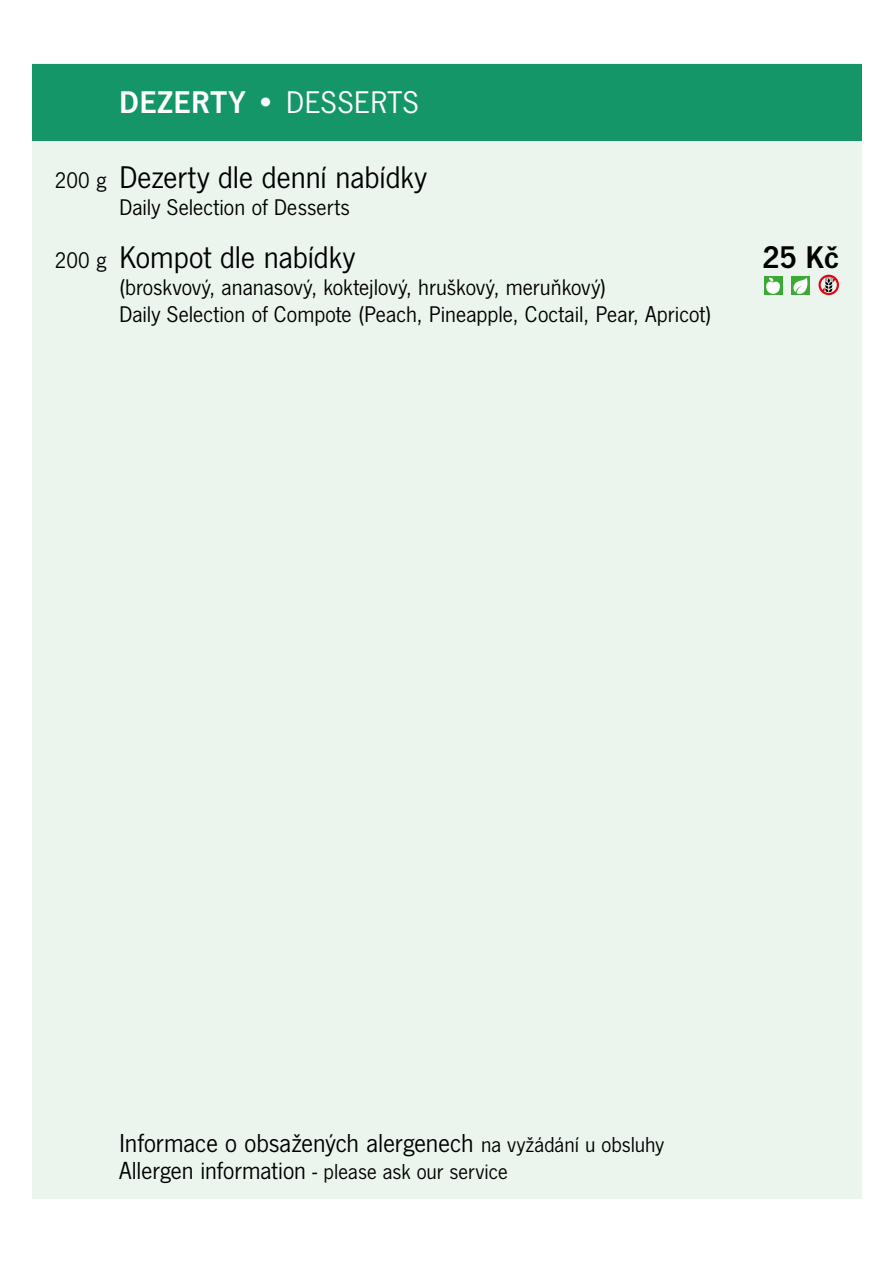
<style>
.page{position:relative;width:893px;height:1263px;background:#fff}
.page>*{position:absolute;margin:0;border:0;box-sizing:border-box;transform-origin:0 0}
.t1{font:32.55px "News Got";letter-spacing:-.005em;color:#000}
.t2{font:32.55px "News Got Dem";letter-spacing:.02em;color:#fff}
.t3{font:32.55px "News Got Dem";color:#000}
.t4{font:27px "News Got";color:#000}
.t5{font:25.5px "News Got";color:#000}
.t6{font:23.55px/26.8px "News Got";color:#000}
.s1{font-family:"News Got"}
.s2{font-size:22.5px}
.s3{font-size:23.55px}
</style>
<div class="page">
<div style="left:32px;top:64px;width:829px;height:1135px;background:#ebf5ee"></div>
<div style="left:32px;top:64px;width:829px;height:76px;background:#149669"></div>
<div style="left:764px;top:276px;width:18px;height:19px;background:#3aaa35"></div>
<svg style="left:766px;top:278px;width:14px;height:16px"></svg>
<div style="left:791px;top:276px;width:19px;height:19px;background:#3aaa35"></div>
<svg style="left:793px;top:278px;width:14px;height:16px"></svg>
<svg style="left:818px;top:275px;width:21px;height:20px"></svg>
<h1 class="t2" style="left:119px;top:83px;width:301px">DEZERTY • <span class="s1">DESSERTS</span></h1>
<h1 class="t1" style="left:119px;top:159px;width:309px">Dezerty dle denní nabídky</h1>
<p class="t6" style="left:119px;top:194px;width:232px">Daily Selection of Desserts</p>
<h1 class="t1" style="left:119px;top:240px;width:238px">Kompot dle nabídky</h1>
<p class="t6" style="left:119px;top:274px;width:594px">(broskvový, ananasový, koktejlový, hruškový, meruňkový)<br>Daily Selection of Compote (Peach, Pineapple, Coctail, Pear, Apricot)</p>
<p class="t6" style="left:55px;top:167px;width:53px">200 g</p>
<p class="t6" style="left:55px;top:247px;width:53px">200 g</p>
<h1 class="t3" style="left:762px;top:239px;width:78px">25 Kč</h1>
<p class="t4" style="left:119px;top:1128px;width:546px">Informace o obsažených alergenech <span class="s2">na vyžádání u obsluhy</span></p>
<p class="t5" style="left:119px;top:1157px;width:390px">Allergen information <span class="s3">-</span> <span class="s2">please ask our service</span></p>
</div>
